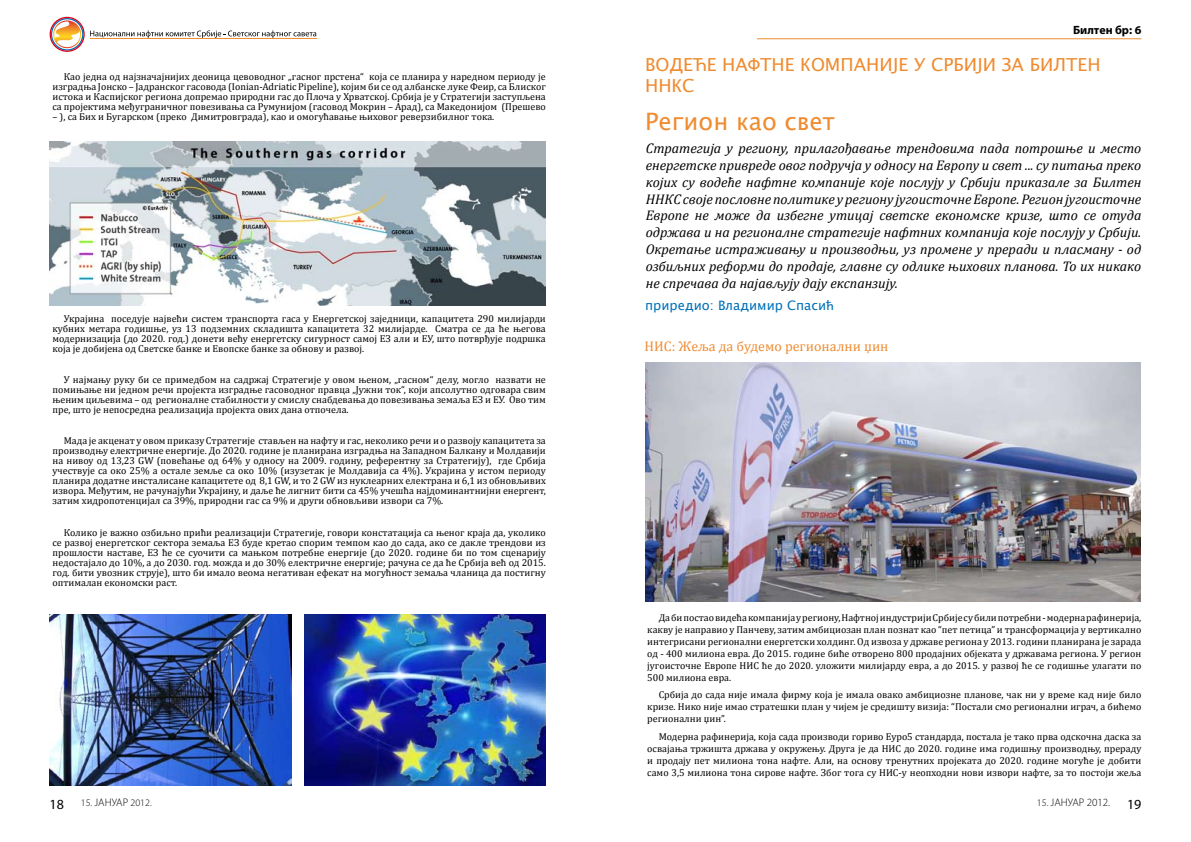
<style>
.page{position:relative;width:1191px;height:842px;background:#fff}
.page>*{position:absolute;margin:0;border:0;box-sizing:border-box;transform-origin:0 0}
.t1{font:24px "Lucida Sans Unicode";color:#ef8c31}
.t2{font:18px/21.6px "Lucida Sans Unicode";color:#ef8c31}
.t3{font:italic 14px/16.8px "Cambria";color:#000;text-align:justify}
.t4{font:14px "Cambria";color:#ef8c31}
.t5{font:14px "Myriad Pro";color:#000}
.t6{font:13px "Lucida Sans Unicode";color:#0071b9}
.t7{font:700 12px "Myriad Pro";color:#000}
.t8{font:300 11px "Myriad Pro";color:#000}
.t9{font:10px/10px "Cambria";color:#000;text-align:justify}
.t10{font:300 10px "Myriad Pro";color:#000}
.s1{font-size:11px}
.s2{font-size:10px}
.s3{font-weight:400;font-size:14px}
</style>
<div class="page">
<svg style="left:50px;top:17px;width:266px;height:35px"></svg>
<hr style="left:90px;top:39px;width:227px;height:1px;background:#ef8d30">
<hr style="left:757px;top:39px;width:384px;height:1px;background:#ef8c31">
<img style="left:50px;top:142px;width:496px;height:163px">
<img style="left:305px;top:614px;width:241px;height:171px">
<img style="left:50px;top:614px;width:241px;height:171px">
<img style="left:645px;top:363px;width:495px;height:239px">
<p class="t9" style="left:52px;top:72px;width:495px;text-indent:11px">Као једна од најзначајнијих деоница цевоводног „гасног прстена“ која се планира у наредном периоду је изградња Јонско – Јадранског гасовода (Ionian-Adriatic Pipeline), којим би се од албанске луке Феир, са Блиског истока и Каспијског региона допремао природни гас до Плоча у Хрватској. Србија је у Стратегији заступљена са пројектима међуграничног повезивања са Румунијом (гасовод Мокрин – Арад), са Македонијом (Прешево</p>
<p class="t9" style="left:52px;top:112px;width:443px">– ), са Бих и Бугарском (преко Димитровграда), као и омогућавање њиховог реверзибилног тока.</p>
<p class="t9" style="left:52px;top:313px;width:495px;text-indent:11px">Украјина поседује највећи систем транспорта гаса у Енергетској заједници, капацитета 290 милијарди кубних метара годишње, уз 13 подземних складишта капацитета 32 милијарде. Сматра се да ће његова модернизација (до 2020. год.) донети већу енергетску сигурност самој ЕЗ али и ЕУ, што потврђује подршка која је добијена од Светске банке и Евопске банке за обнову и развој.</p>
<p class="t9" style="left:52px;top:374px;width:495px;text-indent:11px">У најмању руку би се примедбом на садржај Стратегије у овом њеном, „гасном“ делу, могло назвати не помињање ни једном речи пројекта изградње гасоводног правца „Јужни ток“, који апсолутно одговара свим њеним циљевима – од регионалне стабилности у смислу снабдевања до повезивања земаља ЕЗ и ЕУ. Ово тим пре, што је непосредна реализација пројекта ових дана отпочела.</p>
<p class="t9" style="left:52px;top:436px;width:495px;text-indent:11px">Мада је акценат у овом приказу Стратегије стављен на нафту и гас, неколико речи и о развоју капацитета за производњу електричне енергије. До 2020. године је планирана изградња на Западном Балкану и Молдавији на нивоу од 13,23 GW (повећање од 64% у односу на 2009. годину, референтну за Стратегију), где Србија учествује са око 25% а остале земље са око 10% (изузетак је Молдавија са 4%). Украјина у истом периоду планира додатне инсталисане капацитете од 8,1 GW, и то 2 GW из нуклеарних електрана и 6,1 из обновљивих извора. Међутим, не рачунајући Украјину, и даље ће лигнит бити са 45% учешћа најдоминантнијни енергент, затим хидропотенцијал са 39%, природни гас са 9% и други обновљиви извори са 7%.</p>
<p class="t9" style="left:52px;top:527px;width:495px;text-indent:11px">Колико је важно озбиљно прићи реализацији Стратегије, говори констатација са њеног краја да, уколико се развој енергетског сектора земаља ЕЗ буде кретао спорим темпом као до сада, ако се дакле трендови из прошлости наставе, ЕЗ ће се суочити са мањком потребне енергије (до 2020. године би по том сценарију недостајало до 10%, а до 2030. год. можда и до 30% електричне енергије; рачуна се да ће Србија већ од 2015. год. бити увозник струје), што би имало веома негативан ефекат на могућност земаља чланица да постигну оптималан економски раст.</p>
<h3 class="t5" style="left:50px;top:795px;width:15px">18</h3>
<p class="t10" style="left:81px;top:797px;width:72px">15. <span class="s1">ЈАНУАР</span> 2012.</p>
<p class="t7" style="left:1073px;top:22px;width:70px">Билтен бр: 6</p>
<h2 class="t2" style="left:645px;top:54px;width:457px">ВОДЕЋЕ НАФТНЕ КОМПАНИЈЕ У СРБИЈИ ЗА БИЛТЕН<br>ННКС</h2>
<h1 class="t1" style="left:645px;top:102px;width:191px">Регион као свет</h1>
<p class="t3" style="left:646px;top:139px;width:497px">Стратегија у региону, прилагођавање трендовима пада потрошње и место енергетске привреде овог подручја у односу на Европу и свет ... су питања преко којих су водеће нафтне компаније које послују у Србији приказале за Билтен ННКС своје пословне политике у региону југоисточне Европе. Регион југоисточне Европе не може да избегне утицај светске економске кризе, што се отуда одржава и на регионалне стратегије нафтних компанија које послују у Србији.<br>Окретање истраживању и производњи, уз промене у преради и пласману - од озбиљних реформи до продаје, глaвне су одлике њихових планова. То их никако не спречава да најaвљују дају експанзију.</p>
<h3 class="t6" style="left:645px;top:296px;width:191px">приредио: Владимир Спасић</h3>
<h3 class="t4" style="left:644px;top:338px;width:245px">НИС: Жеља да будемо регионални џин</h3>
<p class="t9" style="left:647px;top:611px;width:495px;line-height:12px;text-indent:11px">Да би постао видећа компанија у региону, Нафтној индустрији Србије су били потребни - модерна рафинерија, какву је направио у Панчеву, затим амбициозан план познат као “пет петица” и трансформација у вертикално интегрисани регионални енергетски холдинг. Од извоза у државе региона у 2013. години планирана је зарада од - 400 милиона евра. До 2015. године биће отворено 800 продајних објеката у државама региона. У регион југоисточне Европе НИС ће до 2020. уложити милијарду евра, а до 2015. у развој ће се годишње улагати по 500 милиона евра.</p>
<p class="t9" style="left:647px;top:689px;width:495px;line-height:12px;text-indent:11px">Србија до сада није имала фирму која је имала овако амбициозне планове, чак ни у време кад није било кризе. Нико није имао стратешки план у чијем је средишту визија: “Постали смо регионални играч, а бићемо регионални џин”.</p>
<p class="t9" style="left:647px;top:731px;width:495px;line-height:12px;text-indent:11px">Модерна рафинерија, која сада производи гориво Еуро5 стандарда, постала је тако прва одскочна даска за освајања тржишта држава у окружењу. Друга је да НИС до 2020. године има годишњу производњу, прераду и продају пет милиона тона нафте. Али, на основу тренутних пројеката до 2020. године могуће је добити само 3,5 милиона тона сирове нафте. Због тога су НИС-у неопходни нови извори нафте, за то постоји жеља</p>
<p class="t8" style="left:1037px;top:796px;width:105px"><span class="s2">15.</span> ЈАНУАР 2012. <span class="s3">19</span></p>
</div>
